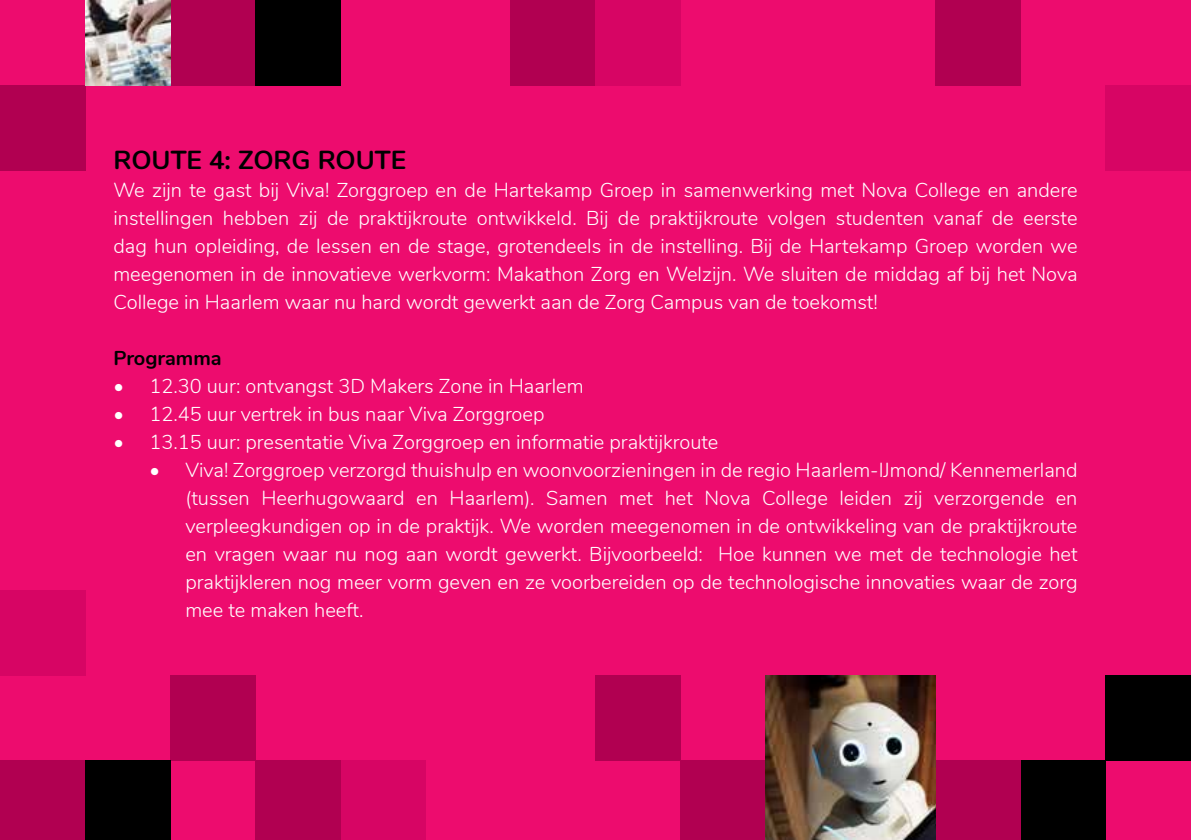
<style>
.page{position:relative;width:1191px;height:840px;background:#fff}
.page>*{position:absolute;margin:0;border:0;box-sizing:border-box;transform-origin:0 0}
.t1{font:700 26px "Nunito";color:#000}
.t2{font:300 20px/28px "Nunito";color:#fff;text-align:justify}
.t3{font:700 20px "Nunito";color:#000}
.s1{font-weight:400}
</style>
<div class="page">
<div style="left:0;top:0;width:1191px;height:839px;background:#ed0c6e"></div>
<div style="left:0;top:85px;width:85px;height:85px;background:#b10051"></div>
<div style="left:0;top:590px;width:85px;height:85px;background:#d70564"></div>
<div style="left:0;top:760px;width:85px;height:79px;background:#b10051"></div>
<div style="left:340px;top:760px;width:85px;height:79px;background:#d70564"></div>
<div style="left:680px;top:760px;width:85px;height:79px;background:#b10051"></div>
<div style="left:170px;top:0;width:85px;height:85px;background:#b10051"></div>
<div style="left:170px;top:675px;width:85px;height:85px;background:#b10051"></div>
<div style="left:510px;top:0;width:85px;height:85px;background:#b10051"></div>
<div style="left:1106px;top:85px;width:85px;height:85px;background:#d70564"></div>
<img style="left:85px;top:0;width:85px;height:85px">
<div style="left:1020px;top:760px;width:86px;height:79px;background:#000"></div>
<div style="left:85px;top:760px;width:85px;height:79px;background:#000"></div>
<div style="left:255px;top:0;width:85px;height:85px;background:#000"></div>
<div style="left:255px;top:760px;width:85px;height:79px;background:#b10051"></div>
<div style="left:595px;top:675px;width:85px;height:85px;background:#b10051"></div>
<div style="left:595px;top:0;width:85px;height:85px;background:#d70564"></div>
<div style="left:935px;top:0;width:85px;height:85px;background:#b10051"></div>
<div style="left:935px;top:760px;width:85px;height:79px;background:#b10051"></div>
<div style="left:1106px;top:675px;width:85px;height:85px;background:#000"></div>
<img style="left:765px;top:675px;width:170px;height:164px">
<h1 class="t1" style="left:113px;top:140px;width:294px">ROUTE 4: ZORG ROUTE</h1>
<p class="t2" style="left:113px;top:175px;width:965px">We zijn te gast bij Viva! Zorggroep en de Hartekamp Groep in samenwerking met Nova College en andere instellingen hebben zij de praktijkroute ontwikkeld. Bij de praktijkroute volgen studenten vanaf de eerste dag hun opleiding, de lessen en de stage, grotendeels in de instelling. Bij de Hartekamp Groep worden we meegenomen in de innovatieve werkvorm: Makathon Zorg en Welzijn. We sluiten de middag af bij het Nova College in Haarlem waar nu hard wordt gewerkt aan de Zorg Campus van de toekomst!</p>
<p class="t3" style="left:113px;top:343px;width:110px">Programma</p>
<p class="t2" style="left:113px;top:371px;width:471px"><span class="s1">•</span> 12.30 uur: ontvangst 3D Makers Zone in Haarlem</p>
<p class="t2" style="left:113px;top:399px;width:432px"><span class="s1">•</span> 12.45 uur vertrek in bus naar Viva Zorggroep</p>
<p class="t2" style="left:113px;top:427px;width:606px"><span class="s1">•</span> 13.15 uur: presentatie Viva Zorggroep en informatie praktijkroute</p>
<p class="t2" style="left:185px;top:455px;width:893px;text-indent:-36px"><span class="s1">•</span> Viva! Zorggroep verzorgd thuishulp en woonvoorzieningen in de regio Haarlem-IJmond/ Kennemerland (tussen Heerhugowaard en Haarlem). Samen met het Nova College leiden zij verzorgende en verpleegkundigen op in de praktijk. We worden meegenomen in de ontwikkeling van de praktijkroute en vragen waar nu nog aan wordt gewerkt. Bijvoorbeeld: Hoe kunnen we met de technologie het praktijkleren nog meer vorm geven en ze voorbereiden op de technologische innovaties waar de zorg mee te maken heeft.</p>
</div>
